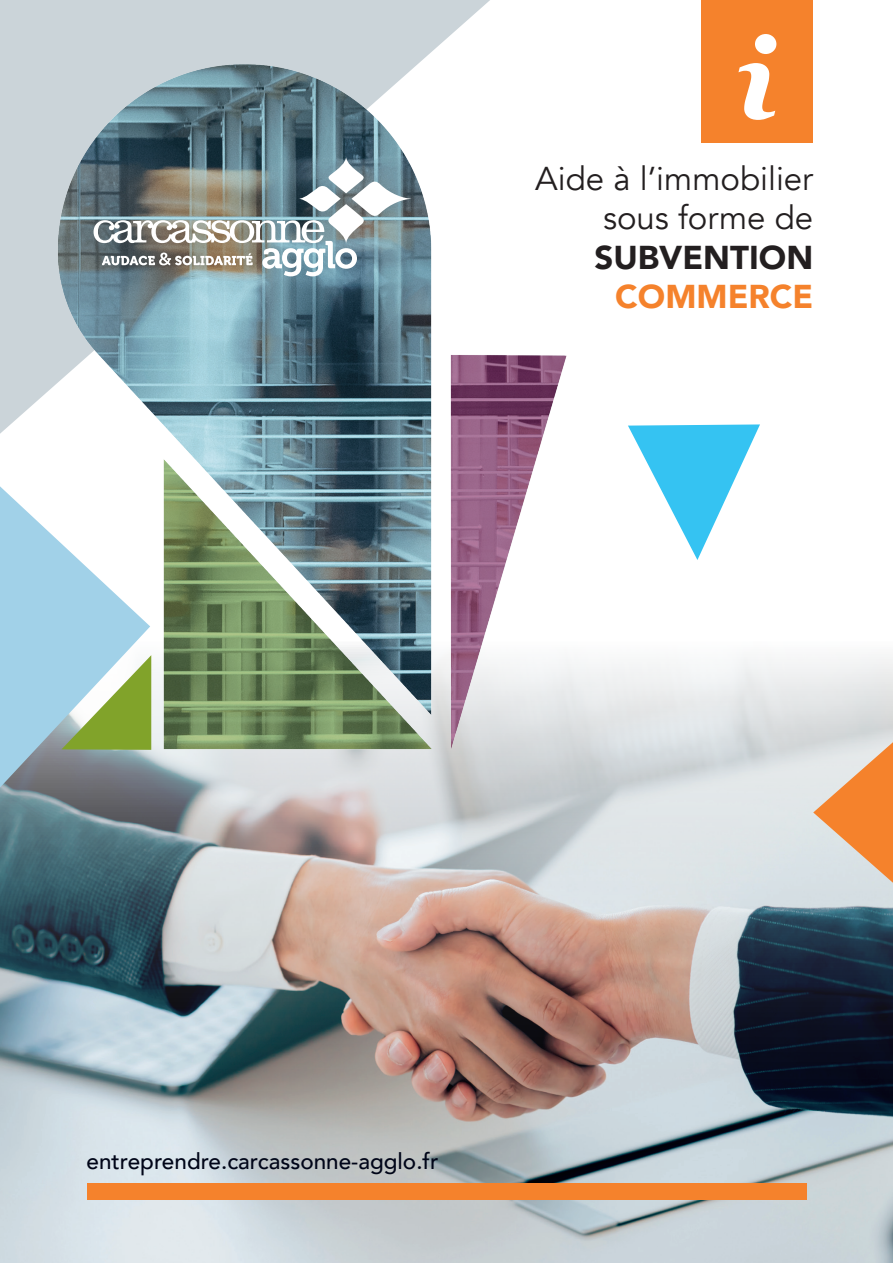
<style>
.page{position:relative;width:893px;height:1263px;background:#fff}
.page>*{position:absolute;margin:0;border:0;box-sizing:border-box;transform-origin:0 0}
.t1{font:33px/39.6px "Avenir";color:#231f20;text-align:right}
.t2{font:900 33px "Avenir";color:#231f20}
.t3{font:900 33px "Avenir";color:#f5822c}
.t4{font:500 22.5px "Avenir";color:#000518}
</style>
<div class="page">
<img style="left:0;top:657px;width:893px;height:606px">
<svg style="left:674px;top:424px;width:86px;height:136px"></svg>
<div style="left:0;top:0;width:490px;height:20px;background:#cbd4d9"></div>
<img style="left:0;top:20px;width:674px;height:808px">
<svg style="left:0;top:486px;width:150px;height:301px;fill:#a1d1e8"></svg>
<svg style="left:62px;top:655px;width:89px;height:95px"></svg>
<svg style="left:813px;top:742px;width:80px;height:141px"></svg>
<svg style="left:94px;top:157px;width:319px;height:119px"></svg>
<div style="left:87px;top:1183px;width:719px;height:16px;background:#f5822c"></div>
<div style="left:702px;top:0;width:111px;height:142px;background:#f5822c"></div>
<svg style="left:738px;top:63px;width:37px;height:57px"></svg>
<svg style="left:755px;top:34px;width:21px;height:20px"></svg>
<h1 class="t1" style="left:535px;top:159px;width:279px">Aide à l’immobilier sous forme de</h1>
<h1 class="t2" style="left:594px;top:229px;width:220px">SUBVENTION</h1>
<h1 class="t3" style="left:615px;top:269px;width:199px">COMMERCE</h1>
<p class="t4" style="left:87px;top:1142px;width:353px">entreprendre.carcassonne-agglo.fr</p>
</div>
